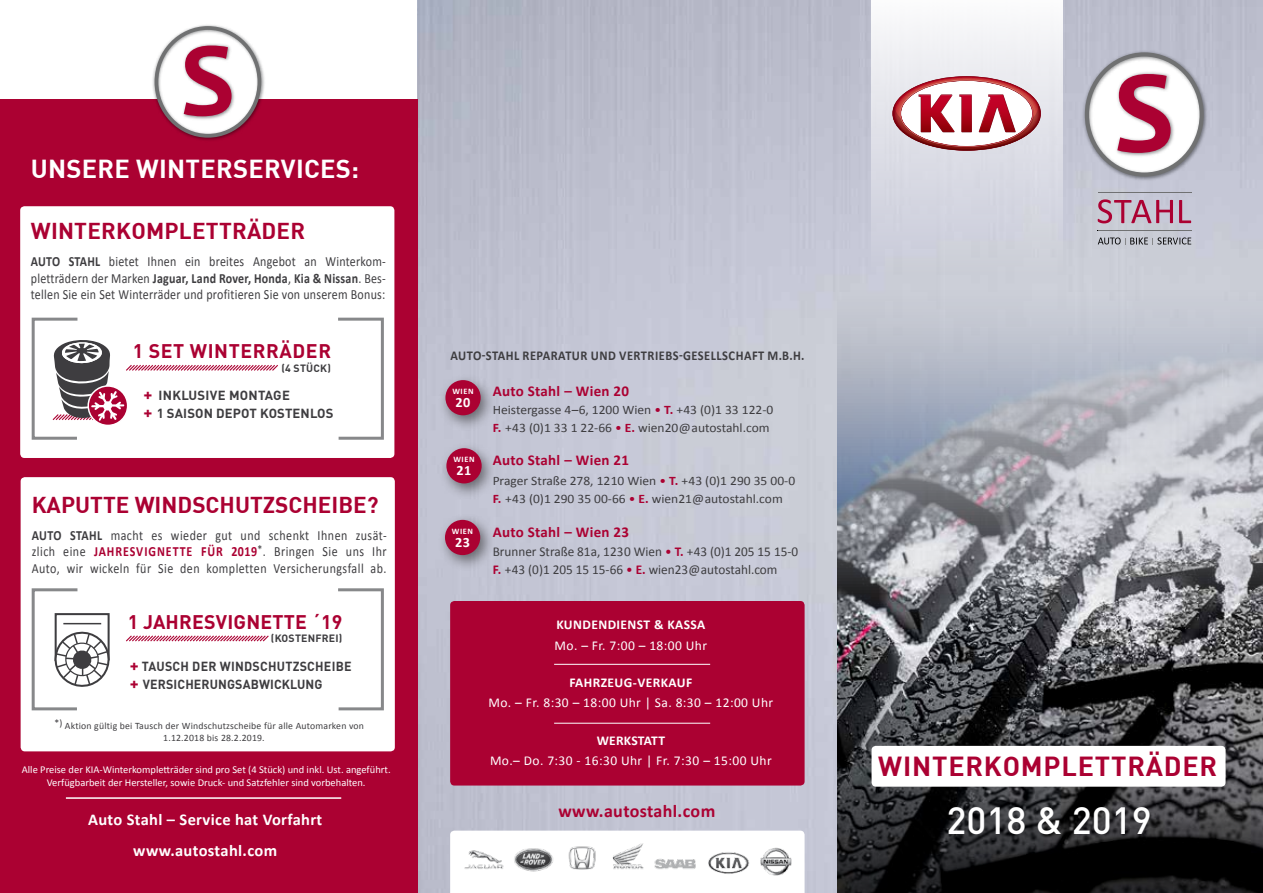
<style>
.page{position:relative;width:1263px;height:893px;background:#fff}
.page>*{position:absolute;margin:0;border:0;box-sizing:border-box;transform-origin:0 0}
.t1{font:500 37.5px "DINOT";color:#fff}
.t2{font:700 27px "DIN";letter-spacing:.03em;color:#ab0132}
.t3{font:700 25.5px "DIN";letter-spacing:.01em;color:#fff}
.t4{font:700 22.5px "DIN";color:#ab0132}
.t5{font:700 19.5px "DINOT";letter-spacing:.03em;color:#ab0132}
.t6{font:700 18px "Calibri";letter-spacing:.02em;color:#ab0132}
.t7{font:700 16.5px "Calibri";letter-spacing:.02em;color:#fff}
.t8{font:700 15px "Calibri";letter-spacing:.02em;color:#ab0132}
.t9{font:700 14.25px "Calibri";color:#fff}
.t10{font:14.1px/16.5px "Calibri";letter-spacing:.02em;color:#3e3d40;text-align:justify;scale:.85 1}
.t11{font:700 14.1px "Calibri";color:#3e3d40;scale:.85 1}
.t12{font:13.5px "Calibri";letter-spacing:.03em;color:#fff}
.t13{font:13.5px/18px "Calibri";color:#3e3d40}
.t14{font:700 13.5px "Calibri";letter-spacing:.04em;color:#3e3d40;scale:.92 1}
.t15{font:700 13.5px "Calibri";letter-spacing:.025em;color:#fff}
.t16{font:700 13.05px "DINOT";letter-spacing:.01em;color:#3e3d40;scale:.95 1}
.t17{font:700 13.05px/18px "DINOT";letter-spacing:.01em;color:#3e3d40}
.t18{font:12.9px/18px "Calibri";color:#3e3d40;scale:1.04 1}
.t19{font:10.5px/12.6px "Calibri";color:#fff;text-align:center}
.t20{font:700 10.5px "DINOT";letter-spacing:.02em;color:#3e3d40}
.t21{font:9.75px/12px "Calibri";letter-spacing:.02em;color:#3e3d40}
.t22{font:700 8.4px "Calibri";letter-spacing:.07em;color:#fff}
.s1{font-weight:700}
.s2{font-size:16.5px;color:#ab0132}
.s3{font-weight:700;color:#ab0132}
.s4{color:#ab0132}
</style>
<div class="page">
<img style="left:418px;top:0;width:845px;height:893px">
<img style="left:838px;top:111px;width:425px;height:537px">
<svg style="left:450px;top:831px;width:355px;height:62px"></svg>
<div style="left:450px;top:601px;width:355px;height:184px;background:#ab0132;border-radius:4px"></div>
<hr style="left:554px;top:664px;width:156px;height:1px;background:#fff">
<hr style="left:554px;top:723px;width:156px;height:1px;background:#fff">
<div style="left:438px;top:374px;width:58px;height:58px;background:#3e3d40;opacity:.7"></div>
<div style="left:445px;top:380px;width:36px;height:35px;background:#ab0132;border-radius:50%"></div>
<div style="left:439px;top:442px;width:58px;height:58px;background:#3e3d40;opacity:.7"></div>
<div style="left:446px;top:448px;width:36px;height:35px;background:#ab0132;border-radius:50%"></div>
<div style="left:438px;top:514px;width:58px;height:57px;background:#3e3d40;opacity:.7"></div>
<div style="left:445px;top:520px;width:35px;height:35px;background:#ab0132;border-radius:50%"></div>
<img style="left:458px;top:843px;width:341px;height:34px">
<svg style="left:838px;top:648px;width:425px;height:245px;background:#2f3032"></svg>
<div style="left:871px;top:746px;width:354px;height:41px;background:#fff;border-radius:4px"></div>
<div style="left:0;top:100px;width:417px;height:793px;background:#ab0132"></div>
<div style="left:20px;top:206px;width:374px;height:252px;background:#fff;border-radius:4px"></div>
<div style="left:21px;top:477px;width:374px;height:274px;background:#fff;border-radius:4px"></div>
<hr style="left:66px;top:797px;width:275px;height:2px;background:#fff">
<img style="left:151px;top:25px;width:116px;height:115px">
<svg style="left:155px;top:26px;width:106px;height:112px"></svg>
<svg style="left:30px;top:317px;width:356px;height:394px"></svg>
<img style="left:1081px;top:48px;width:129px;height:135px">
<svg style="left:1085px;top:52px;width:119px;height:125px"></svg>
<hr style="left:1097px;top:192px;width:94px;height:1px;background:#707172">
<svg style="left:1098px;top:199px;width:75px;height:24px;background:#bd89a0"></svg>
<svg style="left:1179px;top:200px;width:12px;height:23px"></svg>
<hr style="left:1097px;top:230px;width:94px;height:1px;background:#707172">
<svg style="left:1098px;top:237px;width:93px;height:8px"></svg>
<div style="left:871px;top:0;width:192px;height:275px;background:linear-gradient(to bottom,#f9f9fa,#c8cad7)"></div>
<svg style="left:892px;top:76px;width:149px;height:75px"></svg>
<svg style="left:919px;top:95px;width:35px;height:37px"></svg>
<h3 class="t3" style="left:31px;top:152px;width:330px">UNSERE WINTERSERVICES:</h3>
<h3 class="t4" style="left:31px;top:216px;width:276px">WINTERKOMPLETTRÄDER</h3>
<p class="t11" style="left:31px;top:252px;width:18px">AUTO</p>
<p class="t10" style="left:31px;top:253px;width:419px;text-indent:38px"><span class="s1">STAHL</span> bietet Ihnen ein breites Angebot an Winterkom&shy;pletträdern der Marken <span class="s1">Jaguar, Land Rover, Honda</span>, <span class="s1">Kia &amp; Nissan</span>. Bes&shy;tellen Sie ein Set Winterräder und profitieren Sie von unserem Bonus:</p>
<h3 class="t5" style="left:133px;top:338px;width:200px">1 SET WINTERRÄDER</h3>
<p class="t17" style="left:144px;top:386px;width:191px"><span class="s2">+</span> INKLUSIVE MONTAGE<br><span class="s2">+</span> 1 SAISON DEPOT KOSTENLOS</p>
<p class="t20" style="left:282px;top:361px;width:51px">(4 STÜCK)</p>
<h3 class="t4" style="left:32px;top:490px;width:348px">KAPUTTE WINDSCHUTZSCHEIBE?</h3>
<p class="t11" style="left:32px;top:526px;width:19px">AUTO</p>
<p class="t10" style="left:32px;top:527px;width:419px;text-indent:38px"><span class="s1">STAHL</span> macht es wieder gut und schenkt Ihnen zusät&shy;zlich eine <span class="s3">Jahresvig nette für 2019</span><sup>*</sup>. Bringen Sie uns Ihr Auto, wir wickeln für Sie den kompletten Versicherungsfall ab.</p>
<h3 class="t5" style="left:128px;top:609px;width:64px">1 JAHRESVIGNETTE</h3>
<h3 class="t5" style="left:312px;top:609px;width:32px">´19</h3>
<p class="t16" style="left:130px;top:657px;width:75px"><span class="s2">+</span> TAUSCH DER</p>
<p class="t16" style="left:220px;top:657px;width:21px">WINDSC</p>
<p class="t16" style="left:268px;top:657px;width:88px">HUTZSCHEIBE</p>
<p class="t16" style="left:130px;top:675px;width:30px"><span class="s2">+</span> VERSIC</p>
<p class="t16" style="left:185px;top:675px;width:19px">HERUNGSA</p>
<p class="t16" style="left:251px;top:675px;width:18px">BWICKLUNG</p>
<p class="t20" style="left:271px;top:632px;width:12px">(KOSTEN</p>
<p class="t20" style="left:315px;top:632px;width:28px">FREI)</p>
<p class="t21" style="left:163px;top:720px;width:202px;text-indent:-109px">*) Aktion gültig bei Tausch der Windschutzscheibe für alle Automarken von<br>1.12.2018 bis 28.2.2019.</p>
<p class="t19" style="left:22px;top:763px;width:370px">Alle Preise der KIA-Winterkompletträder sind pro Set (4 Stück) und inkl. Ust. angeführt.<br>Verfügbarbeit der Hersteller, sowie Druck- und Satzfehler sind vorbehalten.</p>
<p class="t14" style="left:450px;top:347px;width:386px">Auto-Stahl Reparatur und Vertriebs-Gesellschaft m.b.H.</p>
<p class="t8" style="left:493px;top:382px;width:138px">Auto Stahl – Wien 20</p>
<p class="t18" style="left:493px;top:401px;width:271px">Heistergasse 4–6, 1200 Wien <span class="s4">•</span> <span class="s3">T.</span> +43 (0)1 33 122-0<br><span class="s3">F.</span> +43 (0)1 33 1 22-66 <span class="s4">•</span> <span class="s3">E.</span> wien20@autostahl.com</p>
<p class="t8" style="left:493px;top:451px;width:138px">Auto Stahl – Wien 21</p>
<p class="t18" style="left:493px;top:471px;width:292px">Prager Straße 278, 1210 Wien <span class="s4">•</span> <span class="s3">T.</span> +43 (0)1 290 35 00-0<br><span class="s3">F.</span> +43 (0)1 290 35 00-66 <span class="s4">•</span> <span class="s3">E.</span> wien21@autostahl.com</p>
<p class="t8" style="left:493px;top:522px;width:138px">Auto Stahl – Wien 23</p>
<p class="t13" style="left:493px;top:543px;width:307px">Brunner Straße 81a, 1230 Wien <span class="s4">•</span> <span class="s3">T.</span> +43 (0)1 205 15 15-0<br><span class="s3">F.</span> +43 (0)1 205 15 15-66 <span class="s4">•</span> <span class="s3">E.</span> wien23@autostahl.com</p>
<p class="t22" style="left:452px;top:386px;width:23px">Wien</p>
<p class="t9" style="left:456px;top:393px;width:16px">20</p>
<p class="t22" style="left:453px;top:454px;width:23px">Wien</p>
<p class="t9" style="left:456px;top:461px;width:16px">21</p>
<p class="t22" style="left:452px;top:526px;width:23px">Wien</p>
<p class="t9" style="left:455px;top:533px;width:16px">23</p>
<p class="t15" style="left:556px;top:616px;width:17px">KUNDENDIEN</p>
<p class="t15" style="left:637px;top:616px;width:70px">ST &amp; KASSA</p>
<p class="t12" style="left:555px;top:637px;width:154px">Mo. – Fr. 7:00 – 18:00 Uhr</p>
<p class="t15" style="left:569px;top:674px;width:116px">FAHRZEUG-VERKAUF</p>
<p class="t12" style="left:488px;top:694px;width:286px">Mo. – Fr. 8:30 – 18:00 Uhr | Sa. 8:30 – 12:00 Uhr</p>
<p class="t15" style="left:597px;top:732px;width:63px">WERKSTATT</p>
<p class="t12" style="left:490px;top:752px;width:283px">Mo.– Do. 7:30 - 16:30 Uhr | Fr. 7:30 – 15:00 Uhr</p>
<h2 class="t2" style="left:878px;top:749px;width:340px">WINTERKOMPLETTRÄDER</h2>
<p class="t6" style="left:558px;top:800px;width:158px">www.autostahl.com</p>
<p class="t7" style="left:88px;top:808px;width:236px">Auto Stahl – Service hat Vorfahrt</p>
<h1 class="t1" style="left:946px;top:796px;width:207px">2018 &amp; 2019</h1>
<p class="t7" style="left:133px;top:840px;width:145px">www.autostahl.com</p>
</div>
